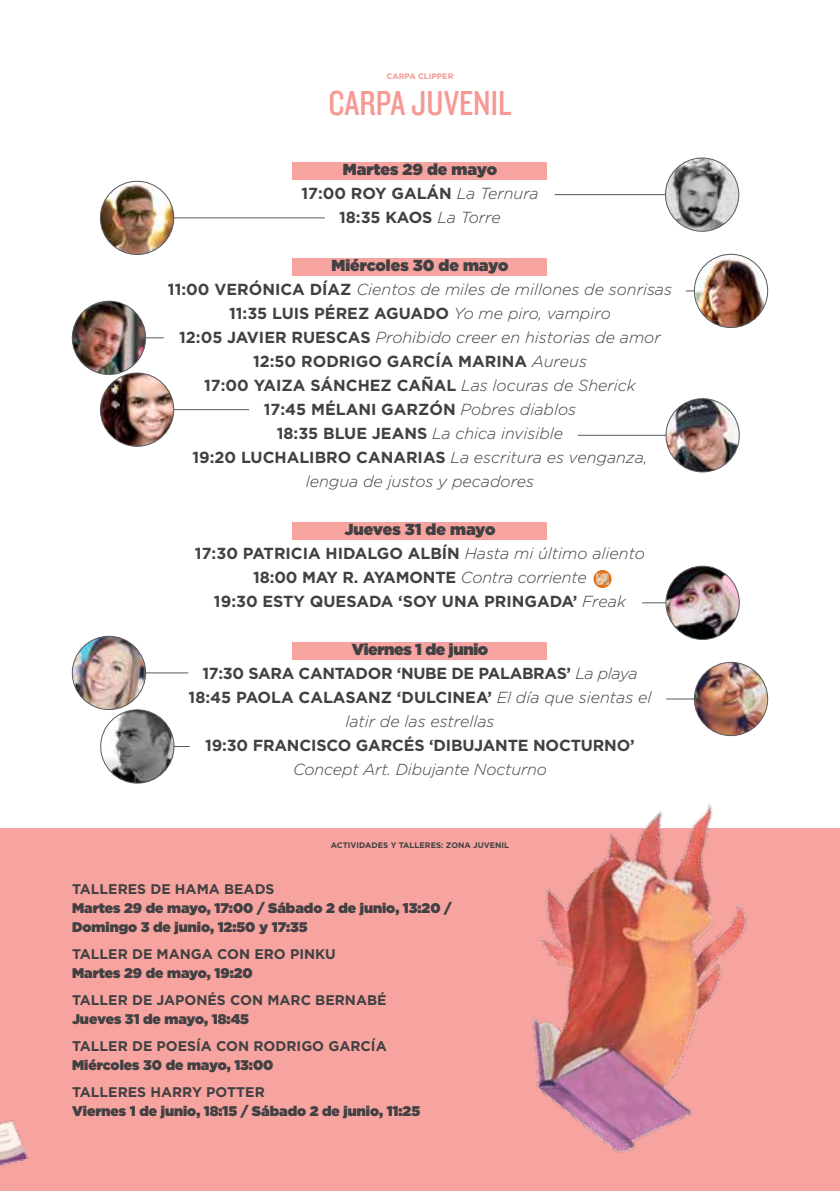
<style>
.page{position:relative;width:840px;height:1191px;background:#fff}
.page>*{position:absolute;margin:0;border:0;box-sizing:border-box;transform-origin:0 0}
.t1{font:36px "Knockout HTF29 Junior Liteweight";color:#f69893}
.t2{font:italic 300 16px/24px "Gotham HTF";color:#414042;text-align:center}
.t3{font:700 16px/24px "Gotham HTF";letter-spacing:-.01em;color:#414042;text-align:center}
.t4{font:900 14px/19px "Gotham HTF";color:#414042}
.t5{font:700 14px "Gotham HTF";color:#414042}
.t6{font:700 8px "Gotham HTF";color:#414042}
.t7{font:700 8px "Gotham HTF";color:#f69893}
.s1{font-weight:900}
.s2{font-weight:300;font-style:italic}
.s3{font-weight:900;font-style:normal}
.s4{font-weight:700;font-style:normal}
</style>
<div class="page">
<div style="left:292px;top:162px;width:255px;height:17px;background:#f7a4a0"></div>
<div style="left:292px;top:258px;width:255px;height:17px;background:#f7a4a0"></div>
<div style="left:292px;top:642px;width:255px;height:17px;background:#f7a4a0"></div>
<div style="left:292px;top:522px;width:255px;height:17px;background:#f7a4a0"></div>
<hr style="left:125px;top:217px;width:199px;height:1px;background:#58595b">
<img style="left:100px;top:181px;width:74px;height:73px;border-radius:37px">
<div style="left:100px;top:181px;width:74px;height:74px;border:1px solid #58595b;border-radius:50%"></div>
<hr style="left:126px;top:337px;width:38px;height:1px;background:#58595b">
<img style="left:72px;top:301px;width:73px;height:73px;border-radius:37px">
<div style="left:72px;top:301px;width:74px;height:74px;border:1px solid #58595b;border-radius:50%"></div>
<hr style="left:641px;top:602px;width:72px;height:1px;background:#58595b">
<img style="left:665px;top:566px;width:73px;height:73px;border-radius:37px">
<div style="left:665px;top:566px;width:74px;height:73px;border:1px solid #58595b;border-radius:50%"></div>
<hr style="left:554px;top:194px;width:160px;height:1px;background:#58595b">
<img style="left:665px;top:158px;width:73px;height:73px;border-radius:37px">
<div style="left:665px;top:158px;width:73px;height:73px;border:1px solid #58595b;border-radius:50%"></div>
<img style="left:694px;top:254px;width:73px;height:73px;border-radius:37px">
<div style="left:693px;top:254px;width:74px;height:74px;border:1px solid #58595b;border-radius:50%"></div>
<hr style="left:577px;top:435px;width:137px;height:1px;background:#58595b">
<img style="left:665px;top:399px;width:73px;height:73px;border-radius:37px">
<div style="left:665px;top:398px;width:74px;height:74px;border:1px solid #58595b;border-radius:50%"></div>
<hr style="left:173px;top:409px;width:76px;height:1px;background:#58595b">
<img style="left:100px;top:373px;width:74px;height:73px;border-radius:37px">
<div style="left:100px;top:373px;width:74px;height:73px;border:1px solid #58595b;border-radius:50%"></div>
<hr style="left:665px;top:698px;width:68px;height:1px;background:#58595b">
<img style="left:694px;top:662px;width:73px;height:73px;border-radius:37px">
<hr style="left:111px;top:672px;width:77px;height:1px;background:#58595b">
<img style="left:72px;top:636px;width:73px;height:73px;border-radius:37px">
<div style="left:72px;top:636px;width:74px;height:74px;border:1px solid #58595b;border-radius:50%"></div>
<hr style="left:125px;top:746px;width:64px;height:1px;background:#58595b">
<img style="left:101px;top:710px;width:73px;height:73px;border-radius:37px">
<div style="left:100px;top:709px;width:74px;height:74px;border:1px solid #58595b;border-radius:50%"></div>
<div style="left:0;top:828px;width:839px;height:363px;background:#f7a4a0"></div>
<img style="left:532px;top:727px;width:224px;height:426px">
<img style="left:0;top:1120px;width:28px;height:47px">
<svg style="left:593px;top:570px;width:18px;height:18px"></svg>
<svg style="left:596px;top:573px;width:12px;height:11px"></svg>
<p class="t7" style="left:386px;top:71px;width:68px">CARPA CLIPPER</p>
<h1 class="t1" style="left:328px;top:84px;width:184px">CARPA JUVENIL</h1>
<p class="t3" style="left:301px;top:157px;width:239px"><span class="s1">Martes 29 de mayo<br></span>17:00 ROY GALÁN <span class="s2">La Ternura<br></span>18:35 KAOS <span class="s2">La Torre</span></p>
<p class="t2" style="left:168px;top:253px;width:505px"><span class="s3">Miércoles 30 de mayo<br></span><span class="s4">11:00 VERÓNICA DÍAZ</span> Cientos de miles de millones de sonrisas <span class="s4">11:35 LUIS PÉREZ AGUADO</span> Yo me piro, vampiro<br><span class="s4">12:05 JAVIER RUESCAS</span> Prohibido creer en historias de amor <span class="s4">12:50 RODRIGO GARCÍA MARINA</span> Aureus<br><span class="s4">17:00 YAIZA SÁNCHEZ CAÑAL</span> Las locuras de Sherick<br><span class="s4">17:45 MÉLANI GARZÓN</span> Pobres diablos<br><span class="s4">18:35 BLUE JEANS</span> La chica invisible<br><span class="s4">19:20 LUCHALIBRO CANARIAS</span> La escritura es venganza, lengua de justos y pecadores</p>
<p class="t3" style="left:195px;top:517px;width:451px"><span class="s1">Jueves 31 de mayo<br></span>17:30 PATRICIA HIDALGO ALBÍN <span class="s2">Hasta mi último aliento </span>18:00 MAY R. AYAMONTE <span class="s2">Contra corriente<br></span>19:30 ESTY QUESADA ‘SOY UNA PRINGADA’ <span class="s2">Freak</span></p>
<p class="t3" style="left:188px;top:637px;width:464px"><span class="s1">Viernes 1 de junio<br></span>17:30 SARA CANTADOR ‘NUBE DE PALABRAS’ <span class="s2">La playa </span>18:45 PAOLA CALASANZ ‘DULCINEA’ <span class="s2">El día que sientas el latir de las estrellas</span></p>
<p class="t3" style="left:205px;top:733px;width:431px">19:30 FRANCISCO GARCÉS ‘DIBUJANTE NOCTURNO’</p>
<p class="t2" style="left:293px;top:757px;width:255px">Concept Art. Dibujante Nocturno</p>
<p class="t6" style="left:331px;top:840px;width:180px">ACTIVIDADES Y TALLERES: ZONA JUVENIL</p>
<p class="t5" style="left:72px;top:881px;width:204px">TALLERES DE HAMA BEADS</p>
<p class="t4" style="left:72px;top:898px;width:381px">Martes 29 de mayo, 17:00 / Sábado 2 de junio, 13:20 /<br>Domingo 3 de junio, 12:50 y 17:35</p>
<p class="t5" style="left:72px;top:946px;width:265px">TALLER DE MANGA CON ERO PINKU</p>
<p class="t4" style="left:72px;top:963px;width:182px">Martes 29 de mayo, 19:20</p>
<p class="t5" style="left:72px;top:992px;width:316px">TALLER DE JAPONÉS CON MARC BERNABÉ</p>
<p class="t4" style="left:72px;top:1009px;width:178px">Jueves 31 de mayo, 18:45</p>
<p class="t5" style="left:72px;top:1038px;width:316px">TALLER DE POESÍA CON RODRIGO GARCÍA</p>
<p class="t4" style="left:72px;top:1055px;width:203px">Miércoles 30 de mayo, 13:00</p>
<p class="t5" style="left:72px;top:1084px;width:194px">TALLERES HARRY POTTER</p>
<p class="t4" style="left:72px;top:1101px;width:349px">Viernes 1 de junio, 18:15 / Sábado 2 de junio, 11:25</p>
</div>
